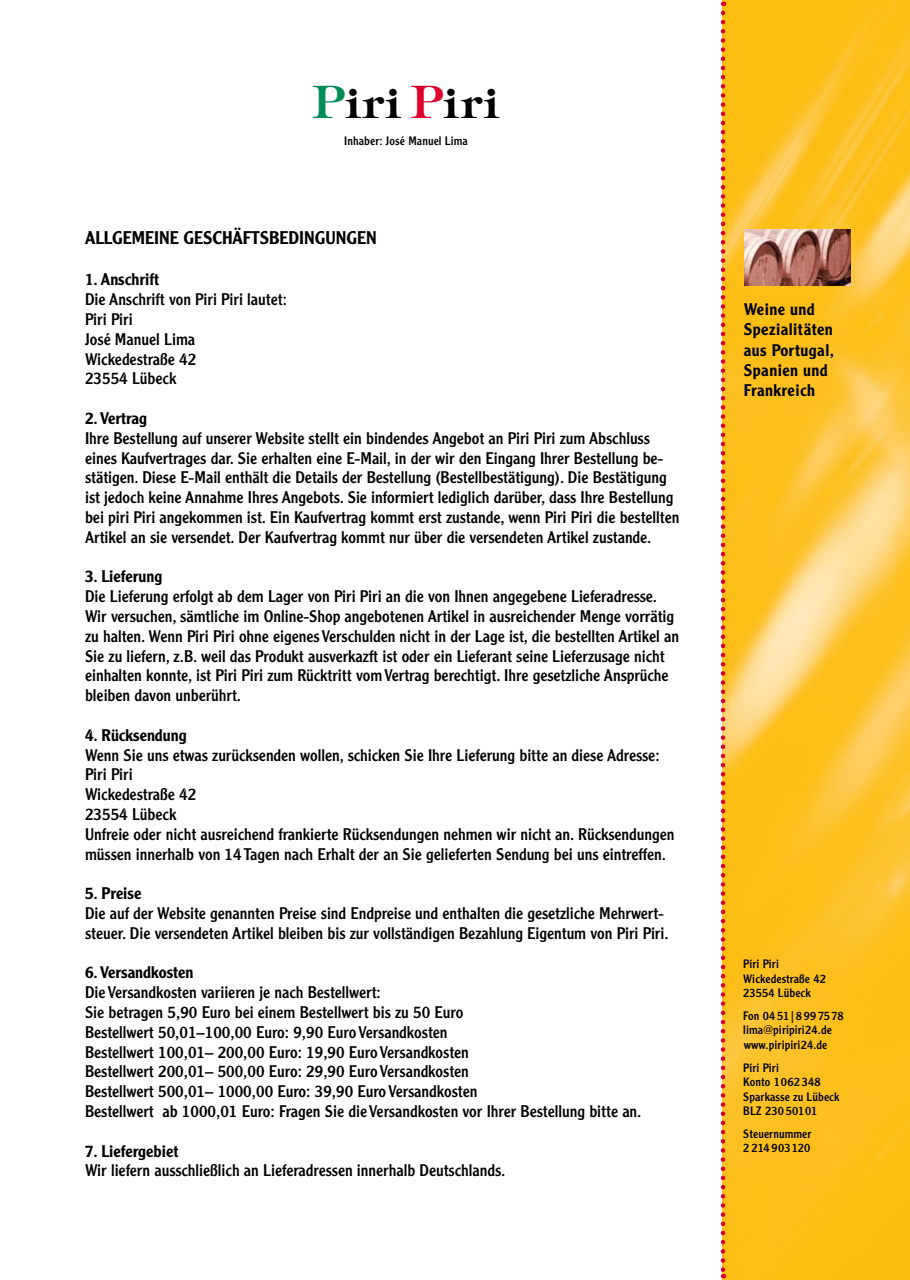
<style>
.page{position:relative;width:910px;height:1280px;background:#fff}
.page>*{position:absolute;margin:0;border:0;box-sizing:border-box;transform-origin:0 0}
.t1{font:600 45px "Tiffany";letter-spacing:.055em;color:#000}
.t2{font:500 18px "Clearface Gothic LH";color:#000}
.t3{font:16.5px/19.8px "Clearface Gothic LH";color:#000}
.t4{font:500 16.5px "Clearface Gothic LH";color:#000}
.t5{font:500 16.5px/20.2px "Clearface Gothic LH";letter-spacing:.025em;color:#000}
.t6{font:12px/14.4px "Clearface Gothic LH";letter-spacing:.01em;color:#000}
.s1{color:#008c57}
.s2{color:#dc002c}
</style>
<div class="page">
<img style="left:723px;top:0;width:187px;height:1280px">
<img style="left:744px;top:230px;width:106px;height:56px">
<svg style="left:721px;top:13px;width:4px;height:1265px;background:#ef7a49"></svg>
<h1 class="t1" style="left:313px;top:73px;width:188px"><span class="s1">P</span>iri <span class="s2">P</span>iri</h1>
<p class="t6" style="left:344px;top:133px;width:125px">Inhaber: José Manuel Lima</p>
<p class="t2" style="left:85px;top:226px;width:293px">ALLGEMEINE GESCHÄFTSBEDINGUNGEN</p>
<p class="t4" style="left:85px;top:269px;width:75px">1. Anschrift</p>
<p class="t3" style="left:85px;top:289px;width:203px">Die Anschrift von Piri Piri lautet:<br>Piri Piri<br>José Manuel Lima<br>Wickedestraße 42<br>23554 Lübeck</p>
<p class="t4" style="left:85px;top:408px;width:64px">2. Vertrag</p>
<p class="t3" style="left:85px;top:428px;width:596px">Ihre Bestellung auf unserer Website stellt ein bindendes Angebot an Piri Piri zum Abschluss eines Kaufvertrages dar. Sie erhalten eine E-Mail, in der wir den Eingang Ihrer Bestellung be&shy;stätigen. Diese E-Mail enthält die Details der Bestellung (Bestellbestätigung). Die Bestätigung ist jedoch keine Annahme Ihres Angebots. Sie informiert lediglich darüber, dass Ihre Bestellung bei piri Piri angekommen ist. Ein Kaufvertrag kommt erst zustande, wenn Piri Piri die bestellten Artikel an sie versendet. Der Kaufvertrag kommt nur über die versendeten Artikel zustande.</p>
<p class="t4" style="left:85px;top:566px;width:79px">3. Lieferung</p>
<p class="t3" style="left:85px;top:586px;width:596px">Die Lieferung erfolgt ab dem Lager von Piri Piri an die von Ihnen angegebene Lieferadresse.<br>Wir versuchen, sämtliche im Online-Shop angebotenen Artikel in ausreichender Menge vorrätig zu halten. Wenn Piri Piri ohne eigenes Verschulden nicht in der Lage ist, die bestellten Artikel an Sie zu liefern, z.B. weil das Produkt ausverkazft ist oder ein Lieferant seine Lieferzusage nicht einhalten konnte, ist Piri Piri zum Rücktritt vom Vertrag berechtigt. Ihre gesetzliche Ansprüche bleiben davon unberührt.</p>
<p class="t4" style="left:85px;top:725px;width:103px">4. Rücksendung</p>
<p class="t3" style="left:85px;top:745px;width:591px">Wenn Sie uns etwas zurücksenden wollen, schicken Sie Ihre Lieferung bitte an diese Adresse:<br>Piri Piri<br>Wickedestraße 42<br>23554 Lübeck<br>Unfreie oder nicht ausreichend frankierte Rücksendungen nehmen wir nicht an. Rücksendungen müssen innerhalb von 14 Tagen nach Erhalt der an Sie gelieferten Sendung bei uns eintreffen.</p>
<p class="t4" style="left:85px;top:883px;width:58px">5. Preise</p>
<p class="t3" style="left:85px;top:903px;width:585px">Die auf der Website genannten Preise sind Endpreise und enthalten die gesetzliche Mehrwert&shy;steuer. Die versendeten Artikel bleiben bis zur vollständigen Bezahlung Eigentum von Piri Piri.</p>
<p class="t4" style="left:85px;top:962px;width:110px">6. Versandkosten</p>
<p class="t3" style="left:85px;top:982px;width:558px">Die Versandkosten variieren je nach Bestellwert:<br>Sie betragen 5,90 Euro bei einem Bestellwert bis zu 50 Euro<br>Bestellwert 50,01–100,00 Euro: 9,90 Euro Versandkosten<br>Bestellwert 100,01– 200,00 Euro: 19,90 Euro Versandkosten<br>Bestellwert 200,01– 500,00 Euro: 29,90 Euro Versandkosten<br>Bestellwert 500,01– 1000,00 Euro: 39,90 Euro Versandkosten<br>Bestellwert ab 1000,01 Euro: Fragen Sie die Versandkosten vor Ihrer Bestellung bitte an.</p>
<p class="t4" style="left:85px;top:1140px;width:95px">7. Liefergebiet</p>
<p class="t3" style="left:85px;top:1160px;width:422px">Wir liefern ausschließlich an Lieferadressen innerhalb Deutschlands.</p>
<p class="t5" style="left:744px;top:299px;width:92px">Weine und<br>Spezialitäten aus Portugal,<br>Spanien und<br>Frankreich</p>
<p class="t6" style="left:743px;top:957px;width:84px">Piri Piri<br>Wickedestraße 42<br>23554 Lübeck</p>
<p class="t6" style="left:743px;top:1008px;width:102px">Fon 04 51 | 8 99 75 78 lima@piripiri24.de www.piripiri24.de</p>
<p class="t6" style="left:743px;top:1060px;width:98px">Piri Piri<br>Konto 1062 348<br>Sparkasse zu Lübeck<br>BLZ 230 50101</p>
<p class="t6" style="left:743px;top:1126px;width:70px">Steuernummer<br>2 214 903120</p>
</div>
